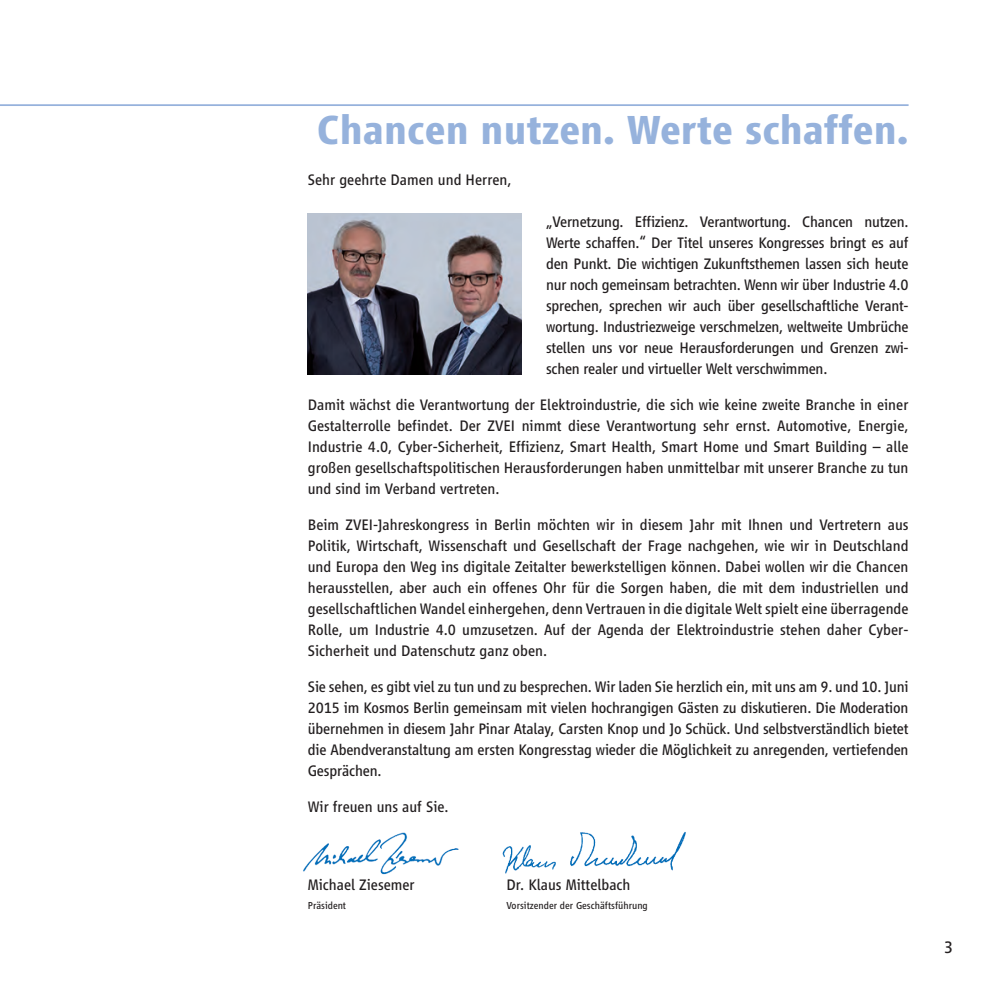
<style>
.page{position:relative;width:993px;height:993px;background:#fff}
.page>*{position:absolute;margin:0;border:0;box-sizing:border-box;transform-origin:0 0}
.t1{font:700 42px "Vialog LT Std";color:#96b2dc}
.t2{font:17.5px "Vialog LT Std";color:#231f20}
.t3{font:15.75px/21px "Vialog LT Std";letter-spacing:-.015em;color:#231f20;text-align:justify}
.t4{font:10.5px "Vialog LT Std";color:#231f20}
</style>
<div class="page">
<hr style="left:0;top:104px;width:908px;height:2px;background:#96b2dc">
<img style="left:303px;top:832px;width:156px;height:42px">
<img style="left:502px;top:832px;width:184px;height:42px">
<img style="left:308px;top:213px;width:213px;height:162px">
<h1 class="t1" style="left:317px;top:107px;width:593px">Chancen nutzen. Werte schaffen.</h1>
<p class="t3" style="left:308px;top:169px;width:205px">Sehr geehrte Damen und Herren,</p>
<p class="t3" style="left:546px;top:211px;width:364px;text-align:left">„Vernetzung. Effizienz. Verantwortung. Chancen nutzen.<br>Werte schaffen.“ Der Titel unseres Kongresses bringt es auf den Punkt. Die wichtigen Zukunftsthemen lassen sich heute nur noch gemeinsam betrachten. Wenn wir über Industrie 4.0 sprechen, sprechen wir auch über gesellschaftliche Verant-- wortung. Industriezweige verschmelzen, weltweite Umbrüche stellen uns vor neue Herausforderungen und Grenzen zwi&shy;schen realer und virtueller Welt verschwimmen.</p>
<p class="t3" style="left:308px;top:394px;width:602px">Damit wächst die Verantwortung der Elektroindustrie, die sich wie keine zweite Branche in einer Gestalterrolle befindet. Der ZVEI nimmt diese Verantwortung sehr ernst. Automotive, Energie, Industrie 4.0, Cyber-Sicherheit, Effizienz, Smart Health, Smart Home und Smart Building – alle großen gesellschaftspolitischen Herausforderungen haben unmittelbar mit unserer Branche zu tun und sind im Verband vertreten.</p>
<p class="t3" style="left:308px;top:514px;width:602px">Beim ZVEI-Jahreskongress in Berlin möchten wir in diesem Jahr mit Ihnen und Vertretern aus Politik, Wirtschaft, Wissenschaft und Gesellschaft der Frage nachgehen, wie wir in Deutschland und Europa den Weg ins digitale Zeitalter bewerkstelligen können. Dabei wollen wir die Chancen herausstellen, aber auch ein offenes Ohr für die Sorgen haben, die mit dem industriellen und gesellschaftlichen Wandel einhergehen, denn Vertrauen in die digitale Welt spielt eine überragende Rolle, um Industrie 4.0 umzusetzen. Auf der Agenda der Elektroindustrie stehen daher Cyber-Sicherheit und Datenschutz ganz oben.</p>
<p class="t3" style="left:308px;top:676px;width:602px">Sie sehen, es gibt viel zu tun und zu besprechen. Wir laden Sie herzlich ein, mit uns am 9. und 10. Juni 2015 im Kosmos Berlin gemeinsam mit vielen hochrangigen Gästen zu diskutieren. Die Moderation übernehmen in diesem Jahr Pinar Atalay, Carsten Knop und Jo Schück. Und selbstverständlich bietet die Abendveranstaltung am ersten Kongresstag wieder die Möglichkeit zu anregenden, vertiefenden Gesprächen.</p>
<p class="t3" style="left:308px;top:796px;width:142px">Wir freuen uns auf Sie.</p>
<p class="t3" style="left:308px;top:873px;width:108px">Michael Ziesemer</p>
<p class="t3" style="left:506px;top:873px;width:125px">Dr. Klaus Mittelbach</p>
<p class="t4" style="left:308px;top:899px;width:40px">Präsident</p>
<p class="t4" style="left:506px;top:899px;width:143px">Vorsitzender der Geschäftsführung</p>
<p class="t2" style="left:943px;top:937px;width:11px">3</p>
</div>
